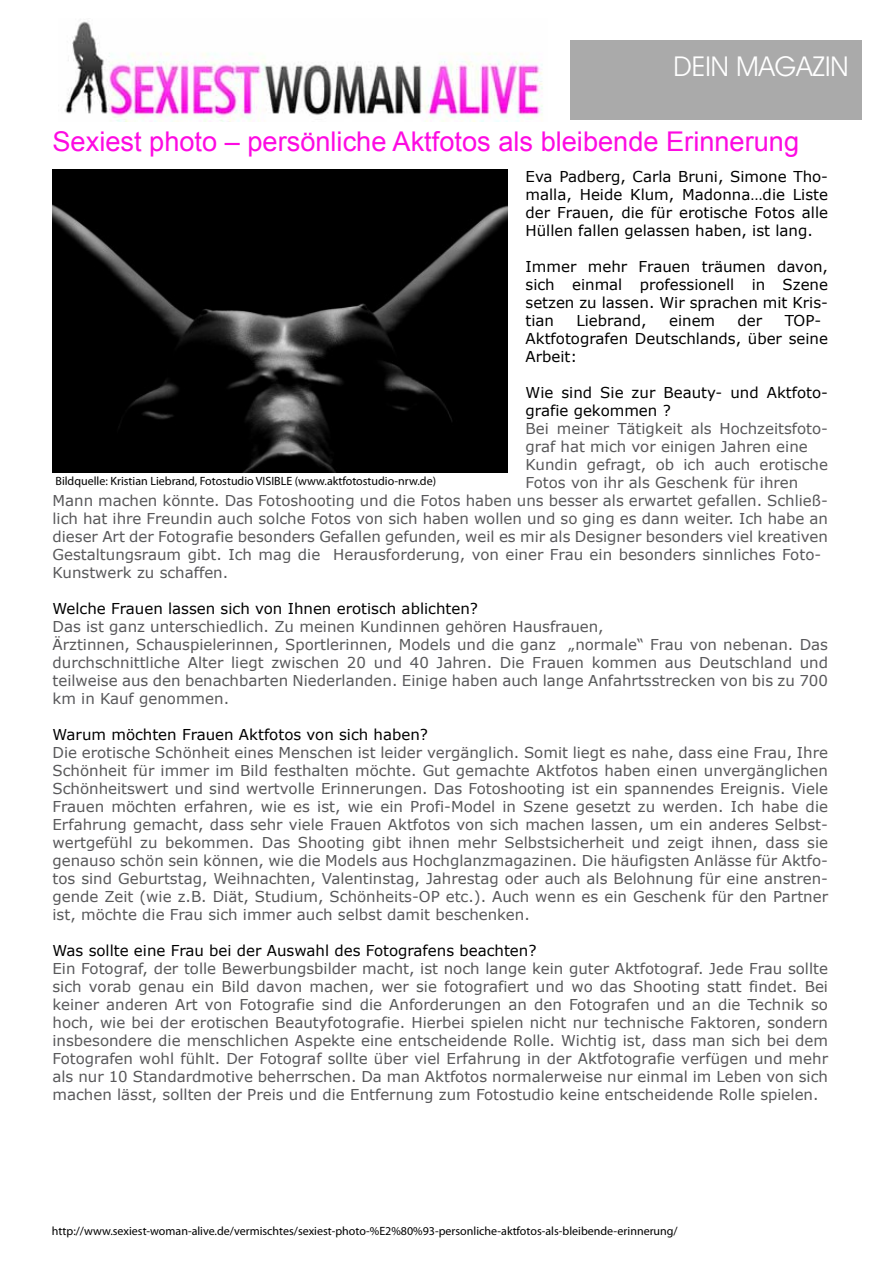
<style>
.page{position:relative;width:893px;height:1263px;background:#fff}
.page>*{position:absolute;margin:0;border:0;box-sizing:border-box;transform-origin:0 0}
.t1{font:27.15px "Arial";color:#fd0be2}
.t2{font:27.15px "Avant Guard Regular SWFTE";color:#fff}
.t3{font:15px/18px "Verdana";color:#58585a;text-align:justify}
.t4{font:15px/18px "Verdana";color:#000;text-align:justify}
.t5{font:12px "Myriad Pro";color:#000}
</style>
<div class="page">
<div style="left:570px;top:40px;width:291px;height:80px;background:#aaa"></div>
<img style="left:52px;top:170px;width:456px;height:303px">
<img style="left:64px;top:21px;width:479px;height:100px">
<h1 class="t2" style="left:674px;top:50px;width:177px">DEIN MAGAZIN</h1>
<h1 class="t1" style="left:52px;top:124px;width:748px">Sexiest photo – persönliche Aktfotos als bleibende Erinnerung</h1>
<p class="t4" style="left:526px;top:167px;width:304px">Eva Padberg, Carla Bruni, Simone Tho&shy;malla, Heide Klum, Madonna…die Liste der Frauen, die für erotische Fotos alle Hüllen fallen gelassen haben, ist lang.</p>
<p class="t4" style="left:526px;top:257px;width:304px">Immer mehr Frauen träumen davon, sich einmal professionell in Szene setzen zu lassen. Wir sprachen mit Kris&shy;tian</p>
<p class="t4" style="left:576px;top:311px;width:72px">Liebrand,</p>
<p class="t4" style="left:669px;top:311px;width:48px">einem</p>
<p class="t4" style="left:738px;top:311px;width:26px">der</p>
<p class="t4" style="left:526px;top:311px;width:304px;text-align:left;text-indent:259px">TOP-<br>Aktfotografen Deutschlands, über seine<br>Arbeit:</p>
<p class="t4" style="left:526px;top:383px;width:304px">Wie sind Sie zur Beauty- und Aktfoto&shy;grafie gekommen ?</p>
<p class="t3" style="left:526px;top:419px;width:304px">Bei meiner Tätigkeit als Hochzeitsfoto-</p>
<p class="t3" style="left:526px;top:437px;width:284px">graf hat mich vor einigen Jahren eine</p>
<p class="t3" style="left:526px;top:455px;width:304px">Kundin gefragt, ob ich auch erotische</p>
<p class="t3" style="left:526px;top:473px;width:274px">Fotos von ihr als Geschenk für ihren</p>
<p class="t3" style="left:53px;top:491px;width:777px">Mann machen könnte. Das Fotoshooting und die Fotos haben uns besser als erwartet gefallen. Schließ-</p>
<p class="t3" style="left:53px;top:509px;width:777px">lich hat ihre Freundin auch solche Fotos von sich haben wollen und so ging es dann weiter. Ich habe an</p>
<p class="t3" style="left:53px;top:527px;width:777px">dieser Art der Fotografie besonders Gefallen gefunden, weil es mir als Designer besonders viel kreativen</p>
<p class="t3" style="left:53px;top:545px;width:770px">Gestaltungsraum gibt. Ich mag die Herausforderung, von einer Frau ein besonders sinnliches Foto-</p>
<p class="t3" style="left:53px;top:563px;width:177px">Kunstwerk zu schaffen.</p>
<p class="t4" style="left:53px;top:599px;width:427px">Welche Frauen lassen sich von Ihnen erotisch ablichten?</p>
<p class="t3" style="left:53px;top:617px;width:777px;text-align:left">Das ist ganz unterschiedlich. Zu meinen Kundinnen gehören Hausfrauen,<br>Ärztinnen, Schauspielerinnen, Sportlerinnen, Models und die ganz „normale“ Frau von nebenan. Das durchschnittliche Alter liegt zwischen 20 und 40 Jahren. Die Frauen kommen aus Deutschland und teilweise aus den benachbarten Niederlanden. Einige haben auch lange Anfahrtsstrecken von bis zu 700 km in Kauf genommen.</p>
<p class="t4" style="left:53px;top:725px;width:377px">Warum möchten Frauen Aktfotos von sich haben?</p>
<p class="t3" style="left:53px;top:743px;width:777px">Die erotische Schönheit eines Menschen ist leider vergänglich. Somit liegt es nahe, dass eine Frau, Ihre Schönheit für immer im Bild festhalten möchte. Gut gemachte Aktfotos haben einen unvergänglichen Schönheitswert und sind wertvolle Erinnerungen. Das Fotoshooting ist ein spannendes Ereignis. Viele Frauen möchten erfahren, wie es ist, wie ein Profi-Model in Szene gesetzt zu werden. Ich habe die Erfahrung gemacht, dass sehr viele Frauen Aktfotos von sich machen lassen, um ein anderes Selbst&shy;wertgefühl zu bekommen. Das Shooting gibt ihnen mehr Selbstsicherheit und zeigt ihnen, dass sie genauso schön sein können, wie die Models aus Hochglanzmagazinen. Die häufigsten Anlässe für Aktfo&shy;tos sind Geburtstag, Weihnachten, Valentinstag, Jahrestag oder auch als Belohnung für eine anstren&shy;gende Zeit (wie z.B. Diät, Studium, Schönheits-OP etc.). Auch wenn es ein Geschenk für den Partner ist, möchte die Frau sich immer auch selbst damit beschenken.</p>
<p class="t4" style="left:53px;top:941px;width:486px">Was sollte eine Frau bei der Auswahl des Fotografens beachten?</p>
<p class="t3" style="left:53px;top:959px;width:777px">Ein Fotograf, der tolle Bewerbungsbilder macht, ist noch lange kein guter Aktfotograf. Jede Frau sollte sich vorab genau ein Bild davon machen, wer sie fotografiert und wo das Shooting statt findet. Bei keiner anderen Art von Fotografie sind die Anforderungen an den Fotografen und an die Technik so hoch, wie bei der erotischen Beautyfotografie. Hierbei spielen nicht nur technische Faktoren, sondern insbesondere die menschlichen Aspekte eine entscheidende Rolle. Wichtig ist, dass man sich bei dem Fotografen wohl fühlt. Der Fotograf sollte über viel Erfahrung in der Aktfotografie verfügen und mehr als nur 10 Standardmotive beherrschen. Da man Aktfotos normalerweise nur einmal im Leben von sich machen lässt, sollten der Preis und die Entfernung zum Fotostudio keine entscheidende Rolle spielen.</p>
<p class="t5" style="left:56px;top:473px;width:382px">Bildquelle: Kristian Liebrand, Fotostudio VISIBLE (www.aktfotostudio-nrw.de)</p>
<p class="t5" style="left:52px;top:1223px;width:627px">http://www.sexiest-woman-alive.de/vermischtes/sexiest-photo-%E2%80%93-personliche-aktfotos-als-bleibende-erinnerung/</p>
</div>
